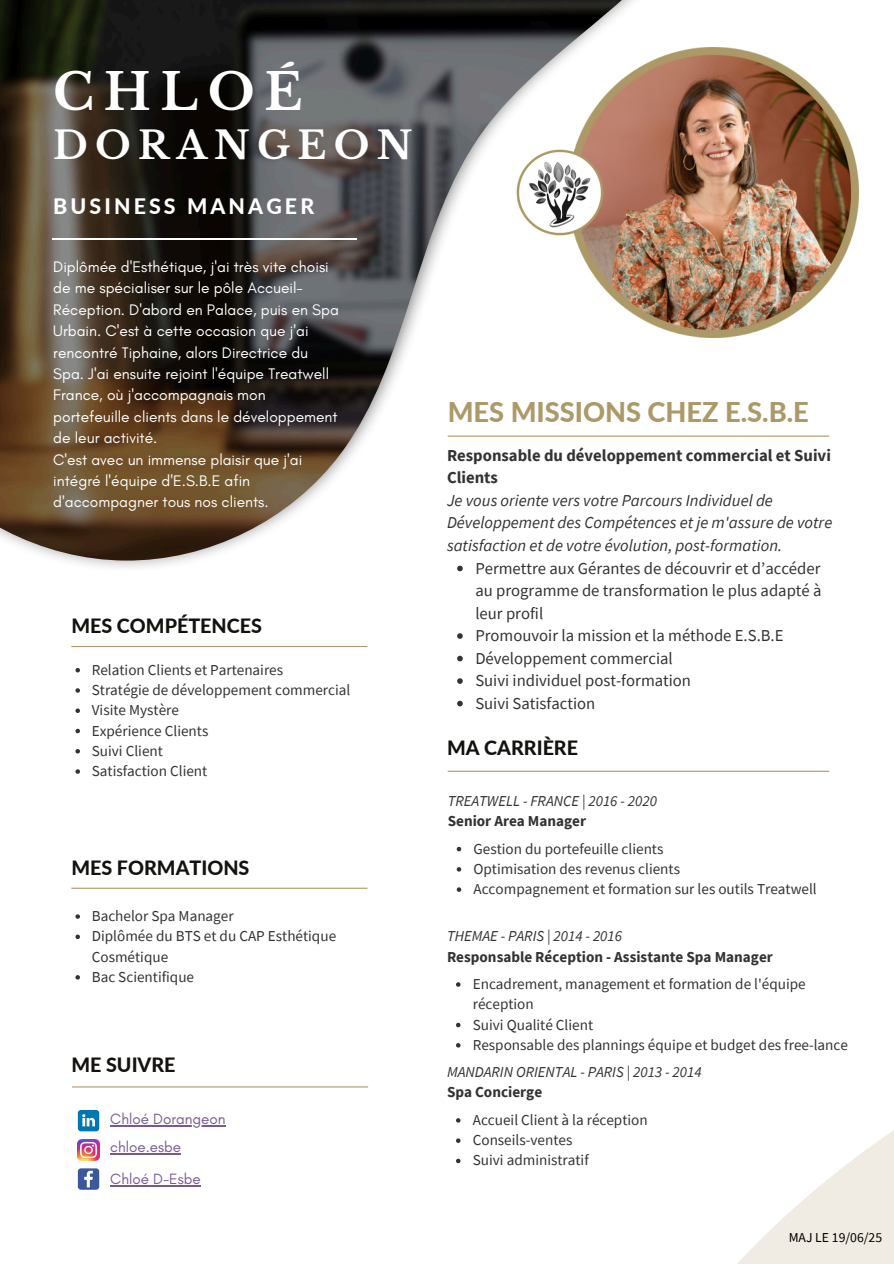
<style>
.page{position:relative;width:894px;height:1264px;background:#fff}
.page>*{position:absolute;margin:0;border:0;box-sizing:border-box;transform-origin:0 0}
.t1{font:700 49.95px "Libre Baskerville";letter-spacing:.19em;color:#fff}
.t2{font:700 37.8px "Libre Baskerville";letter-spacing:.19em;color:#fff}
.t3{font:800 27.15px "Lato";color:#ad9967}
.t4{font:800 21.3px "Lato";letter-spacing:.145em;color:#fff}
.t5{font:800 19.65px "Lato";color:#14120f}
.t6{font:16.65px/22.5px "Source Sans Pro";color:#333;text-align:justify}
.t7{font:italic 16.65px/22.5px "Source Sans Pro";color:#333}
.t8{font:700 16.65px/22.5px "Source Sans Pro";color:#333}
.t9{font:15.6px/21.5px "Glacial Indifference";color:#fff}
.t10{font:15.15px/20.2px "Source Sans Pro";color:#333}
.t11{font:italic 15.15px/20.2px "Source Sans Pro";color:#333}
.t12{font:700 15.15px/20.2px "Source Sans Pro";color:#333}
.t13{font:15.15px/28px "Glacial Indifference";color:#765996}
.t14{font:13.65px "Source Sans Pro";color:#000}
.s1{font-weight:700;font-style:normal}
.s2{font-weight:400;font-style:italic}
</style>
<div class="page">
<img style="left:744px;top:50px;width:114px;height:285px">
<img style="left:71px;top:47px;width:673px;height:525px">
<img style="left:0;top:0;width:726px;height:561px">
<hr style="left:52px;top:239px;width:304px;height:1px;background:#fff">
<img style="left:516px;top:149px;width:87px;height:87px">
<img style="left:78px;top:1139px;width:21px;height:21px">
<svg style="left:78px;top:1168px;width:21px;height:21px"></svg>
<svg style="left:78px;top:1110px;width:21px;height:21px"></svg>
<hr style="left:71px;top:646px;width:296px;height:1px;background:#ad9967">
<hr style="left:71px;top:887px;width:296px;height:1px;background:#ad9967">
<hr style="left:72px;top:1086px;width:296px;height:1px;background:#ad9967">
<hr style="left:447px;top:435px;width:382px;height:1px;background:#ad9967">
<hr style="left:447px;top:770px;width:382px;height:1px;background:#ad9967">
<svg style="left:75px;top:668px;width:5px;height:4px"></svg>
<svg style="left:75px;top:688px;width:5px;height:4px"></svg>
<svg style="left:75px;top:708px;width:5px;height:5px"></svg>
<svg style="left:75px;top:728px;width:5px;height:5px"></svg>
<svg style="left:75px;top:749px;width:5px;height:4px"></svg>
<svg style="left:75px;top:769px;width:5px;height:4px"></svg>
<svg style="left:75px;top:914px;width:5px;height:4px"></svg>
<svg style="left:75px;top:934px;width:5px;height:5px"></svg>
<svg style="left:75px;top:975px;width:5px;height:4px"></svg>
<hr style="left:110px;top:1125px;width:115px;height:1px;background:#765996">
<hr style="left:110px;top:1153px;width:71px;height:1px;background:#765996">
<hr style="left:110px;top:1185px;width:91px;height:1px;background:#765996">
<svg style="left:457px;top:565px;width:5px;height:6px"></svg>
<svg style="left:457px;top:633px;width:5px;height:6px"></svg>
<svg style="left:457px;top:655px;width:5px;height:6px"></svg>
<svg style="left:457px;top:678px;width:5px;height:6px"></svg>
<svg style="left:457px;top:700px;width:5px;height:6px"></svg>
<svg style="left:456px;top:846px;width:5px;height:5px"></svg>
<svg style="left:456px;top:867px;width:5px;height:4px"></svg>
<svg style="left:456px;top:887px;width:5px;height:4px"></svg>
<svg style="left:456px;top:982px;width:4px;height:4px"></svg>
<svg style="left:456px;top:1022px;width:4px;height:5px"></svg>
<svg style="left:456px;top:1043px;width:4px;height:4px"></svg>
<svg style="left:456px;top:1118px;width:4px;height:4px"></svg>
<svg style="left:456px;top:1138px;width:4px;height:4px"></svg>
<svg style="left:456px;top:1158px;width:4px;height:5px"></svg>
<svg style="left:738px;top:1131px;width:155px;height:132px;fill:#f0ece3"></svg>
<h4 class="t1" style="left:53px;top:62px;width:251px">CHLOÉ</h4>
<h4 class="t2" style="left:53px;top:122px;width:360px">DORANGEON</h4>
<h4 class="t4" style="left:53px;top:193px;width:262px">BUSINESS MANAGER</h4>
<h4 class="t9" style="left:53px;top:256px;width:287px">Diplômée d'Esthétique, j'ai très vite choisi de me spécialiser sur le pôle Accueil-Réception. D'abord en Palace, puis en Spa Urbain. C'est à cette occasion que j'ai rencontré Tiphaine, alors Directrice du Spa. J'ai ensuite rejoint l'équipe Treatwell France, où j'accompagnais mon portefeuille clients dans le développement de leur activité.</h4>
<h4 class="t9" style="left:53px;top:448px;width:250px">C'est avec un immense plaisir que j'ai intégré l'équipe d'E.S.B.E afin d'accompagner tous nos clients.</h4>
<h4 class="t5" style="left:71px;top:613px;width:192px">MES COMPÉTENCES</h4>
<h4 class="t10" style="left:92px;top:659px;width:193px">Relation Clients et Partenaires</h4>
<p class="t10" style="left:92px;top:679px;width:260px">Stratégie de développement commercial</p>
<p class="t10" style="left:92px;top:699px;width:89px">Visite Mystère</p>
<h2 class="t10" style="left:92px;top:720px;width:118px">Expérience Clients</h2>
<p class="t10" style="left:92px;top:740px;width:73px">Suivi Client</p>
<h4 class="t10" style="left:92px;top:760px;width:117px">Satisfaction Client</h4>
<h4 class="t5" style="left:71px;top:855px;width:179px">MES FORMATIONS</h4>
<h3 class="t10" style="left:92px;top:905px;width:143px">Bachelor Spa Manager</h3>
<p class="t10" style="left:92px;top:925px;width:246px">Diplômée du BTS et du CAP Esthétique<br>Cosmétique</p>
<h4 class="t10" style="left:92px;top:966px;width:104px">Bac Scientifique</h4>
<h4 class="t5" style="left:71px;top:1052px;width:106px">ME SUIVRE</h4>
<p class="t13" style="left:110px;top:1104px;width:117px">Chloé Dorangeon chloe.esbe</p>
<p class="t13" style="left:110px;top:1164px;width:92px">Chloé D-Esbe</p>
<h4 class="t3" style="left:447px;top:395px;width:362px">MES MISSIONS CHEZ E.S.B.E</h4>
<h4 class="t8" style="left:447px;top:443px;width:385px">Responsable du développement commercial et Suivi<br>Clients</h4>
<h4 class="t7" style="left:447px;top:488px;width:387px">Je vous oriente vers votre Parcours Individuel de<br>Développement des Compétences et je m'assure de votre satisfaction et de votre évolution, post-formation.</h4>
<h4 class="t6" style="left:475px;top:556px;width:347px">Permettre aux Gérantes de découvrir et d’accéder au programme de transformation le plus adapté à leur profil</h4>
<h4 class="t6" style="left:475px;top:624px;width:309px">Promouvoir la mission et la méthode E.S.B.E</h4>
<h4 class="t6" style="left:475px;top:646px;width:199px">Développement commercial</h4>
<h3 class="t6" style="left:475px;top:669px;width:217px">Suivi individuel post-formation</h3>
<p class="t6" style="left:475px;top:691px;width:121px">Suivi Satisfaction</p>
<h4 class="t5" style="left:447px;top:736px;width:133px">MA CARRIÈRE</h4>
<h4 class="t11" style="left:447px;top:790px;width:211px">TREATWELL - FRANCE | 2016 - 2020<br><span class="s1">Senior Area Manager</span></h4>
<h4 class="t10" style="left:473px;top:838px;width:191px">Gestion du portefeuille clients</h4>
<h3 class="t10" style="left:473px;top:858px;width:208px">Optimisation des revenus clients</h3>
<p class="t10" style="left:473px;top:878px;width:345px">Accompagnement et formation sur les outils Treatwell</p>
<p class="t12" style="left:447px;top:925px;width:327px"><span class="s2">THEMAE - PARIS | 2014 - 2016<br></span>Responsable Réception - Assistante Spa Manager</p>
<h4 class="t10" style="left:472px;top:973px;width:334px">Encadrement, management et formation de l'équipe réception</h4>
<h4 class="t10" style="left:472px;top:1014px;width:122px">Suivi Qualité Client</h4>
<p class="t10" style="left:472px;top:1034px;width:376px">Responsable des plannings équipe et budget des free-lance</p>
<h3 class="t11" style="left:447px;top:1061px;width:256px">MANDARIN ORIENTAL - PARIS | 2013 - 2014<br><span class="s1">Spa Concierge</span></h3>
<h4 class="t10" style="left:472px;top:1109px;width:176px">Accueil Client à la réception</h4>
<h4 class="t10" style="left:472px;top:1129px;width:101px">Conseils-ventes</h4>
<h4 class="t10" style="left:472px;top:1149px;width:117px">Suivi administratif</h4>
<h4 class="t14" style="left:788px;top:1228px;width:95px">MAJ LE 19/06/25</h4>
</div>
